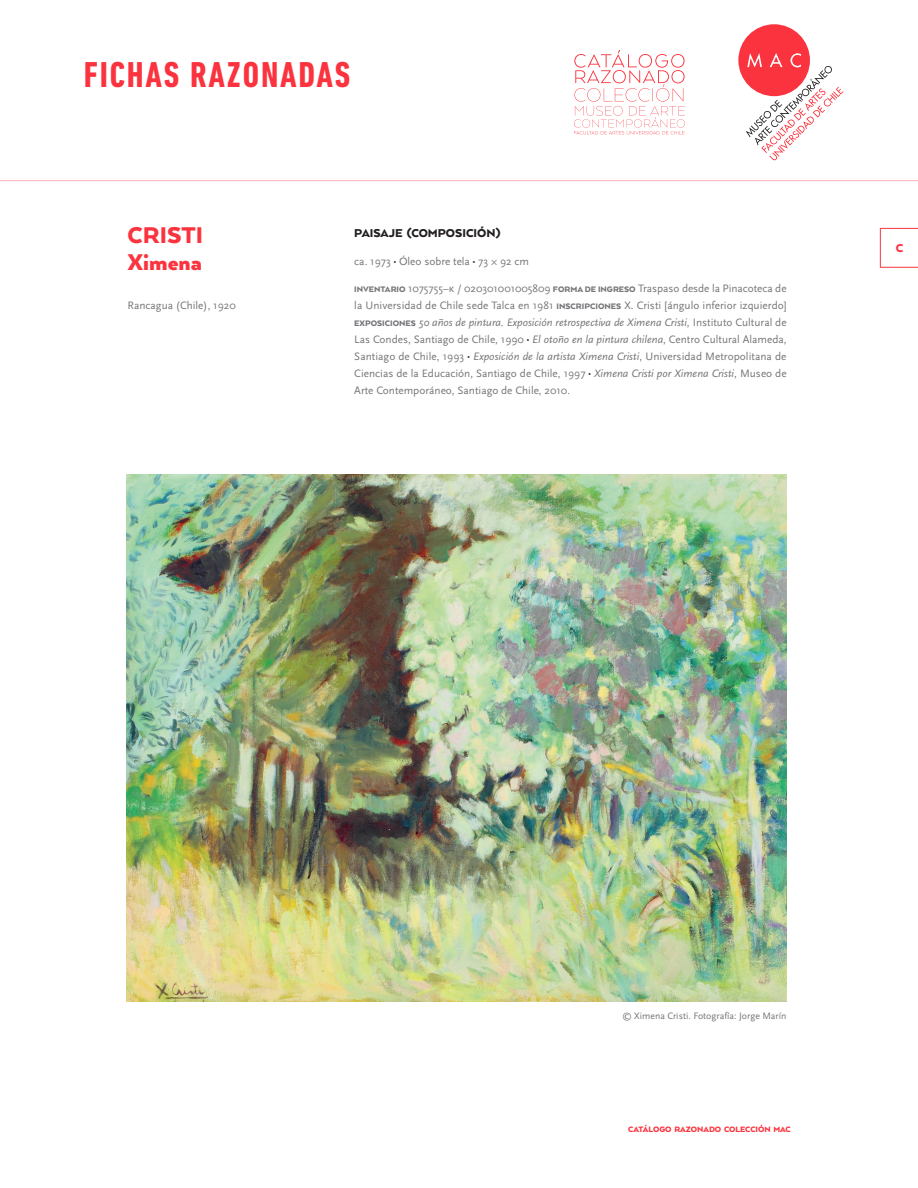
<style>
.page{position:relative;width:918px;height:1188px;background:#fff}
.page>*{position:absolute;margin:0;border:0;box-sizing:border-box;transform-origin:0 0}
.t1{font:700 condensed 36.6px "DIN Next LT Pro";letter-spacing:.05em;color:#fb333e}
.t2{font:900 26.25px "Arquitecta";color:#fb333e}
.t3{font:900 13.2px "Arquitecta";color:#231f20}
.t4{font:900 13.2px "Arquitecta";color:#fb333e}
.t5{font:11.25px/16.8px "Scala Sans";color:#757679;text-align:justify}
.t6{font:9.75px "Scala Sans";color:#757679}
.t7{font:900 9px "Arquitecta";color:#fb333e}
.s1{font-family:"Arquitecta";font-weight:900;color:#231f20}
.s2{font-family:"Arquitecta";font-weight:900;font-size:9.15px}
.s3{font-family:"Scala Sans Regular SC"}
.s4{font-style:italic}
</style>
<div class="page">
<hr style="left:0;top:180px;width:918px;height:1px;background:#fb333e">
<svg style="left:738px;top:24px;width:106px;height:137px"></svg>
<svg style="left:574px;top:50px;width:111px;height:85px"></svg>
<hr style="left:880px;top:228px;width:38px;height:1px;background:#fb333e">
<hr style="left:880px;top:228px;width:1px;height:39px;background:#fb333e">
<hr style="left:880px;top:267px;width:38px;height:1px;background:#fb333e">
<img style="left:127px;top:474px;width:660px;height:528px">
<h1 class="t1" style="left:84px;top:54px;width:268px">FICHAS RAZONADAS</h1>
<p class="t2" style="left:128px;top:219px;width:77px">CRISTI</p>
<p class="t2" style="left:128px;top:245px;width:76px">Ximena</p>
<p class="t5" style="left:128px;top:297px;width:110px">Rancagua (Chile), 1920</p>
<p class="t3" style="left:354px;top:225px;width:148px">PAISAJE (COMPOSICIÓN)</p>
<p class="t5" style="left:354px;top:253px;width:176px">ca. 1973 <span class="s1">·</span> Óleo sobre tela <span class="s1">·</span> 73 × 92 cm</p>
<p class="t5" style="left:354px;top:280px;width:434px"><span class="s2">INVENTARIO</span> 1075755–<span class="s3">k / 020301001005809</span> <span class="s2">FORMA DE INGRESO</span> Traspaso desde la Pinacoteca de la Universidad de Chile sede Talca en 1981 <span class="s2">INSCRIPCIONES</span> X. Cristi [ángulo inferior izquierdo] <span class="s2">EXPOSICIONES</span> <span class="s4">50 años de pintura. Exposición retrospectiva de Ximena Cristi</span>, Instituto Cultural de Las Condes, Santiago de Chile, 1990 <span class="s1">·</span> <span class="s4">El otoño en la pintura chilena</span>, Centro Cultural Alameda, Santiago de Chile, 1993 <span class="s1">·</span> <span class="s4">Exposición de la artista Ximena Cristi</span>, Universidad Metropolitana de Ciencias de la Educación, Santiago de Chile, 1997 <span class="s1">·</span> <span class="s4">Ximena Cristi por Ximena Cristi</span>, Museo de Arte Contemporáneo, Santiago de Chile, 2010.</p>
<p class="t4" style="left:896px;top:240px;width:9px">C</p>
<p class="t6" style="left:622px;top:1011px;width:166px">© Ximena Cristi. Fotografía: Jorge Marín</p>
<p class="t7" style="left:628px;top:1124px;width:164px">CATÁLOGO RAZONADO COLECCIÓN MAC</p>
</div>
